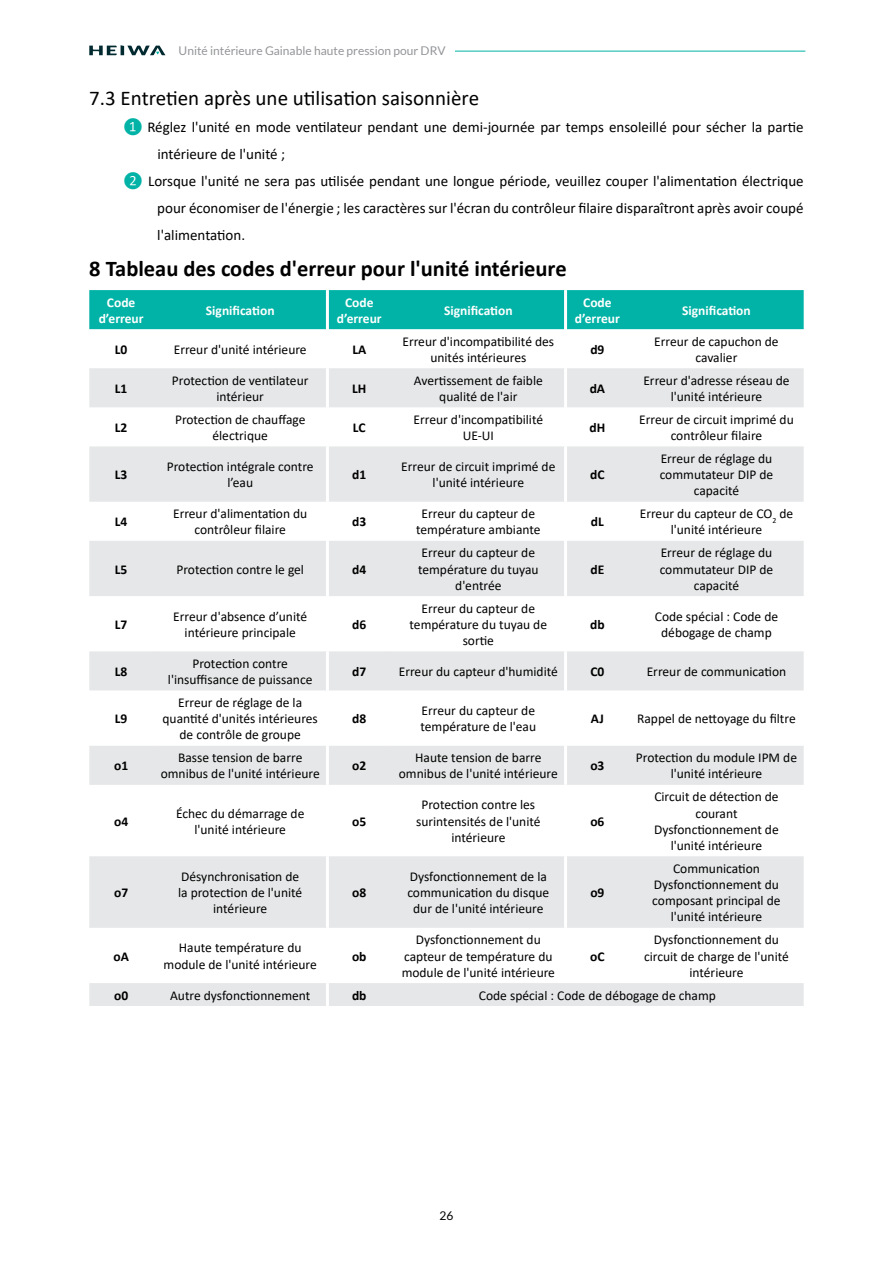
<style>
.page{position:relative;width:893px;height:1263px;background:#fff}
.page>*{position:absolute;margin:0;border:0;box-sizing:border-box;transform-origin:0 0}
.t1{font:700 22.5px "Calibri";color:#000}
.t2{font:21px "Calibri";color:#000}
.t3{font:15px "Calibri";color:#000}
.t4{font:13.5px/16.2px "Calibri";color:#000;text-align:center}
.t5{font:700 13.5px "Calibri";color:#000}
.t6{font:700 13.5px/16.2px "Calibri";color:#fff;text-align:center}
.t7{font:12px "Lato";color:#939598}
.t8{font:12px "Lato";color:#000}
.s1{color:#00b3a6}
</style>
<div class="page">
<svg style="left:89px;top:45px;width:76px;height:10px"></svg>
<hr style="left:455px;top:51px;width:350px;height:1px;background:#00b3a6">
<div style="left:89px;top:290px;width:715px;height:39px;background:#00b3a6"></div>
<svg style="left:89px;top:368px;width:715px;height:638px;fill:#ecedee"></svg>
<hr style="left:326px;top:290px;width:3px;height:39px;background:#fff">
<hr style="left:564px;top:290px;width:3px;height:39px;background:#fff">
<hr style="left:326px;top:368px;width:3px;height:39px;background:#fff">
<hr style="left:326px;top:407px;width:3px;height:39px;background:#fff">
<hr style="left:326px;top:446px;width:3px;height:56px;background:#fff">
<hr style="left:326px;top:502px;width:3px;height:39px;background:#fff">
<hr style="left:326px;top:541px;width:3px;height:55px;background:#fff">
<hr style="left:326px;top:596px;width:3px;height:55px;background:#fff">
<hr style="left:326px;top:651px;width:3px;height:39px;background:#fff">
<hr style="left:326px;top:690px;width:3px;height:56px;background:#fff">
<hr style="left:326px;top:746px;width:3px;height:39px;background:#fff">
<hr style="left:326px;top:785px;width:3px;height:71px;background:#fff">
<hr style="left:326px;top:856px;width:3px;height:72px;background:#fff">
<hr style="left:326px;top:928px;width:3px;height:55px;background:#fff">
<hr style="left:326px;top:983px;width:3px;height:23px;background:#fff">
<hr style="left:564px;top:368px;width:3px;height:39px;background:#fff">
<hr style="left:564px;top:407px;width:3px;height:39px;background:#fff">
<hr style="left:564px;top:446px;width:3px;height:56px;background:#fff">
<hr style="left:564px;top:502px;width:3px;height:39px;background:#fff">
<hr style="left:564px;top:541px;width:3px;height:55px;background:#fff">
<hr style="left:564px;top:596px;width:3px;height:55px;background:#fff">
<hr style="left:564px;top:651px;width:3px;height:39px;background:#fff">
<hr style="left:564px;top:690px;width:3px;height:56px;background:#fff">
<hr style="left:564px;top:746px;width:3px;height:39px;background:#fff">
<hr style="left:564px;top:785px;width:3px;height:71px;background:#fff">
<hr style="left:564px;top:856px;width:3px;height:72px;background:#fff">
<hr style="left:564px;top:928px;width:3px;height:55px;background:#fff">
<p class="t7" style="left:179px;top:44px;width:268px">Unité intérieure Gainable haute pression pour DRV</p>
<h2 class="t2" style="left:89px;top:83px;width:391px">7.3 Entretien après une utilisation saisonnière</h2>
<p class="t3" style="left:123px;top:117px;width:682px"><span class="s1">❶</span> Réglez l'unité en mode ventilateur pendant une demi-journée par temps ensoleillé pour sécher la partie</p>
<p class="t3" style="left:157px;top:144px;width:129px">intérieure de l'unité ;</p>
<p class="t3" style="left:123px;top:171px;width:682px"><span class="s1">❷</span> Lorsque l'unité ne sera pas utilisée pendant une longue période, veuillez couper l'alimentation électrique</p>
<p class="t3" style="left:157px;top:198px;width:648px">pour économiser de l'énergie ; les caractères sur l'écran du contrôleur filaire disparaîtront après avoir coupé</p>
<p class="t3" style="left:157px;top:225px;width:89px">l'alimentation.</p>
<h1 class="t1" style="left:89px;top:252px;width:479px">8 Tableau des codes d'erreur pour l'unité intérieure</h1>
<p class="t6" style="left:99px;top:294px;width:46px">Code d’erreur</p>
<p class="t6" style="left:206px;top:302px;width:70px">Signification</p>
<p class="t6" style="left:337px;top:294px;width:46px">Code d’erreur</p>
<p class="t6" style="left:444px;top:302px;width:70px">Signification</p>
<p class="t6" style="left:575px;top:294px;width:46px">Code d’erreur</p>
<p class="t6" style="left:682px;top:302px;width:70px">Signification</p>
<p class="t5" style="left:115px;top:340px;width:14px">L0</p>
<p class="t4" style="left:174px;top:341px;width:134px">Erreur d'unité intérieure</p>
<p class="t5" style="left:352px;top:340px;width:15px">LA</p>
<p class="t4" style="left:402px;top:333px;width:153px">Erreur d'incompatibilité des unités intérieures</p>
<p class="t5" style="left:590px;top:340px;width:16px">d9</p>
<p class="t4" style="left:654px;top:333px;width:126px">Erreur de capuchon de cavalier</p>
<p class="t5" style="left:115px;top:379px;width:14px">L1</p>
<p class="t4" style="left:172px;top:372px;width:138px">Protection de ventilateur intérieur</p>
<p class="t5" style="left:352px;top:379px;width:16px">LH</p>
<p class="t4" style="left:414px;top:372px;width:130px">Avertissement de faible qualité de l'air</p>
<p class="t5" style="left:590px;top:379px;width:17px">dA</p>
<p class="t4" style="left:643px;top:372px;width:148px">Erreur d'adresse réseau de l'unité intérieure</p>
<p class="t5" style="left:115px;top:418px;width:14px">L2</p>
<p class="t4" style="left:175px;top:411px;width:132px">Protection de chauffage électrique</p>
<p class="t5" style="left:353px;top:418px;width:14px">LC</p>
<p class="t4" style="left:414px;top:411px;width:131px">Erreur d'incompatibilité<br>UE-UI</p>
<p class="t5" style="left:590px;top:418px;width:17px">dH</p>
<p class="t4" style="left:639px;top:411px;width:156px">Erreur de circuit imprimé du contrôleur filaire</p>
<p class="t5" style="left:115px;top:465px;width:14px">L3</p>
<p class="t4" style="left:167px;top:458px;width:148px">Protection intégrale contre l’eau</p>
<p class="t5" style="left:352px;top:465px;width:16px">d1</p>
<p class="t4" style="left:401px;top:458px;width:156px">Erreur de circuit imprimé de l'unité intérieure</p>
<p class="t5" style="left:590px;top:465px;width:16px">dC</p>
<p class="t4" style="left:660px;top:450px;width:115px">Erreur de réglage du commutateur DIP de capacité</p>
<p class="t5" style="left:115px;top:512px;width:14px">L4</p>
<p class="t4" style="left:173px;top:505px;width:136px">Erreur d'alimentation du contrôleur filaire</p>
<p class="t5" style="left:352px;top:512px;width:16px">d3</p>
<p class="t4" style="left:416px;top:505px;width:126px">Erreur du capteur de température ambiante</p>
<p class="t5" style="left:591px;top:512px;width:14px">dL</p>
<p class="t4" style="left:640px;top:505px;width:155px">Erreur du capteur de CO<sub>2</sub> de l'unité intérieure</p>
<p class="t5" style="left:115px;top:559px;width:14px">L5</p>
<p class="t4" style="left:176px;top:561px;width:129px">Protection contre le gel</p>
<p class="t5" style="left:352px;top:559px;width:16px">d4</p>
<p class="t4" style="left:660px;top:544px;width:115px">Erreur de réglage du commutateur DIP de capacité</p>
<p class="t4" style="left:418px;top:544px;width:122px">Erreur du capteur de température du tuyau d'entrée</p>
<p class="t5" style="left:590px;top:559px;width:15px">dE</p>
<p class="t5" style="left:115px;top:615px;width:14px">L7</p>
<p class="t4" style="left:173px;top:608px;width:136px">Erreur d'absence d’unité intérieure principale</p>
<p class="t5" style="left:352px;top:615px;width:16px">d6</p>
<p class="t4" style="left:410px;top:600px;width:139px">Erreur du capteur de température du tuyau de sortie</p>
<p class="t5" style="left:590px;top:615px;width:16px">db</p>
<p class="t4" style="left:655px;top:608px;width:125px">Code spécial : Code de débogage de champ</p>
<p class="t5" style="left:115px;top:662px;width:14px">L8</p>
<p class="t4" style="left:168px;top:655px;width:146px">Protection contre l'insuffisance de puissance</p>
<p class="t5" style="left:352px;top:662px;width:16px">d7</p>
<p class="t4" style="left:399px;top:663px;width:161px">Erreur du capteur d'humidité</p>
<p class="t5" style="left:590px;top:662px;width:15px">C0</p>
<p class="t4" style="left:647px;top:663px;width:141px">Erreur de communication</p>
<p class="t5" style="left:115px;top:709px;width:14px">L9</p>
<p class="t4" style="left:163px;top:694px;width:157px">Erreur de réglage de la quantité d'unités intérieures de contrôle de groupe</p>
<p class="t5" style="left:352px;top:709px;width:16px">d8</p>
<p class="t4" style="left:421px;top:702px;width:117px;text-align:left">Erreur du capteur de température de l'eau</p>
<p class="t5" style="left:591px;top:709px;width:14px">AJ</p>
<p class="t4" style="left:637px;top:710px;width:160px">Rappel de nettoyage du filtre</p>
<p class="t5" style="left:114px;top:756px;width:16px">o1</p>
<p class="t4" style="left:161px;top:749px;width:161px">Basse tension de barre omnibus de l'unité intérieure</p>
<p class="t5" style="left:352px;top:756px;width:16px">o2</p>
<p class="t4" style="left:399px;top:749px;width:161px">Haute tension de barre omnibus de l'unité intérieure</p>
<p class="t5" style="left:590px;top:756px;width:16px">o3</p>
<p class="t4" style="left:636px;top:749px;width:163px">Protection du module IPM de l'unité intérieure</p>
<p class="t5" style="left:114px;top:812px;width:16px">o4</p>
<p class="t4" style="left:176px;top:805px;width:130px">Échec du démarrage de l'unité intérieure</p>
<p class="t5" style="left:352px;top:812px;width:16px">o5</p>
<p class="t4" style="left:654px;top:788px;width:126px">Circuit de détection de courant<br>Dysfonctionnement de l'unité intérieure</p>
<p class="t4" style="left:416px;top:796px;width:126px">Protection contre les surintensités de l'unité intérieure</p>
<p class="t5" style="left:590px;top:812px;width:16px">o6</p>
<p class="t5" style="left:114px;top:883px;width:16px">o7</p>
<p class="t4" style="left:178px;top:868px;width:126px">Désynchronisation de la protection de l'unité intérieure</p>
<p class="t5" style="left:352px;top:883px;width:16px">o8</p>
<p class="t4" style="left:407px;top:868px;width:143px">Dysfonctionnement de la communication du disque dur de l'unité intérieure</p>
<p class="t5" style="left:590px;top:883px;width:16px">o9</p>
<p class="t4" style="left:652px;top:860px;width:130px">Communication<br>Dysfonctionnement du composant principal de l'unité intérieure</p>
<p class="t5" style="left:113px;top:946px;width:17px">oA</p>
<p class="t4" style="left:164px;top:939px;width:155px">Haute température du module de l'unité intérieure</p>
<p class="t5" style="left:352px;top:946px;width:16px">ob</p>
<p class="t4" style="left:402px;top:931px;width:155px">Dysfonctionnement du capteur de température du module de l'unité intérieure</p>
<p class="t5" style="left:590px;top:946px;width:16px">oC</p>
<p class="t4" style="left:644px;top:931px;width:146px">Dysfonctionnement du circuit de charge de l'unité intérieure</p>
<p class="t5" style="left:114px;top:985px;width:16px">o0</p>
<p class="t4" style="left:170px;top:987px;width:142px">Autre dysfonctionnement</p>
<p class="t5" style="left:352px;top:985px;width:16px">db</p>
<p class="t4" style="left:479px;top:987px;width:239px">Code spécial : Code de débogage de champ</p>
<p class="t8" style="left:439px;top:1209px;width:15px">26</p>
</div>
